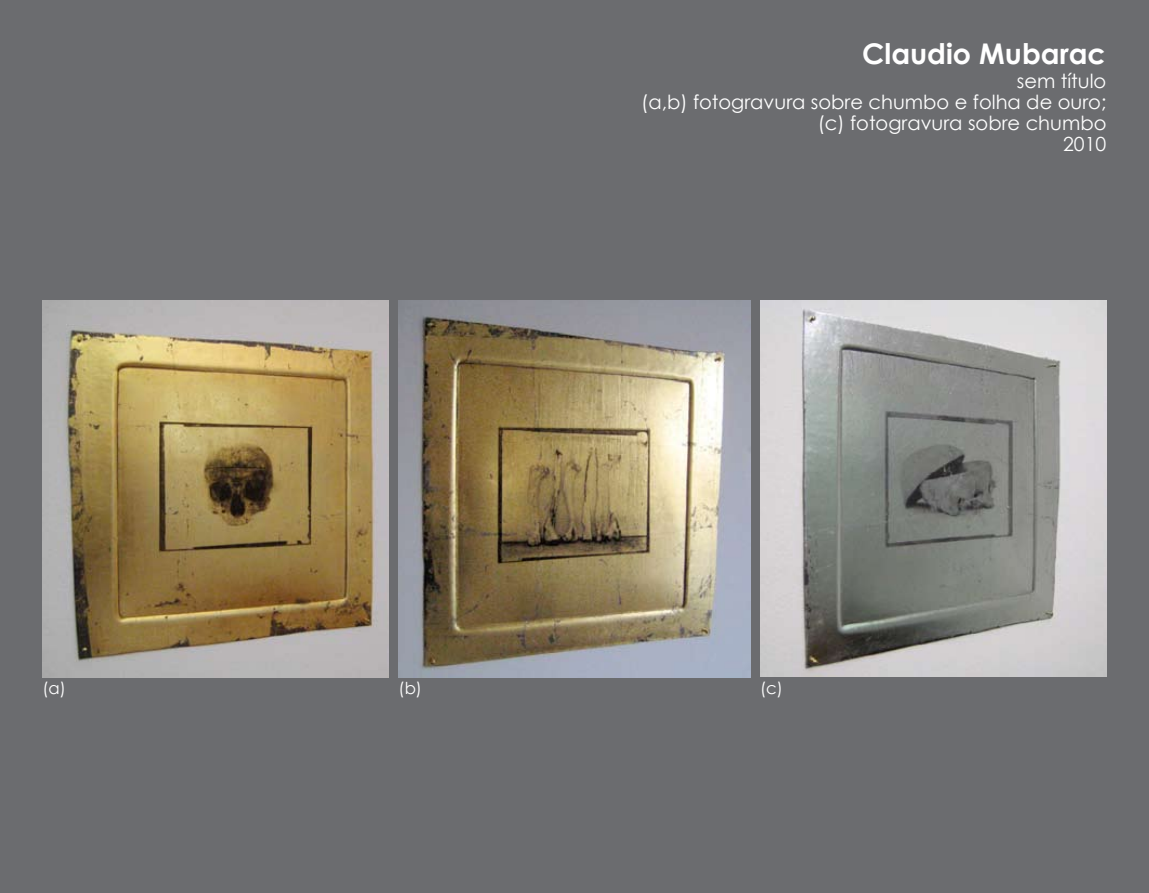
<style>
.page{position:relative;width:1149px;height:893px;background:#fff}
.page>*{position:absolute;margin:0;border:0;box-sizing:border-box;transform-origin:0 0}
.t1{font:700 28.5px "Century Gothic";color:#fff}
.t2{font:19.5px/21px "Century Gothic";color:#fff;text-align:right}
.t3{font:16.5px "Century Gothic";color:#fff}
</style>
<div class="page">
<div style="left:0;top:0;width:1148px;height:893px;background:#6b6c6f"></div>
<img style="left:43px;top:300px;width:345px;height:377px">
<img style="left:398px;top:300px;width:352px;height:377px">
<img style="left:760px;top:300px;width:346px;height:376px">
<h1 class="t1" style="left:862px;top:32px;width:245px">Claudio Mubarac</h1>
<p class="t2" style="left:641px;top:70px;width:466px">sem título<br>(a,b) fotogravura sobre chumbo e folha de ouro; (c) fotogravura sobre chumbo<br>2010</p>
<p class="t3" style="left:43px;top:677px;width:25px">(a)</p>
<p class="t3" style="left:398px;top:677px;width:25px">(b)</p>
<p class="t3" style="left:759px;top:677px;width:24px">(c)</p>
</div>
